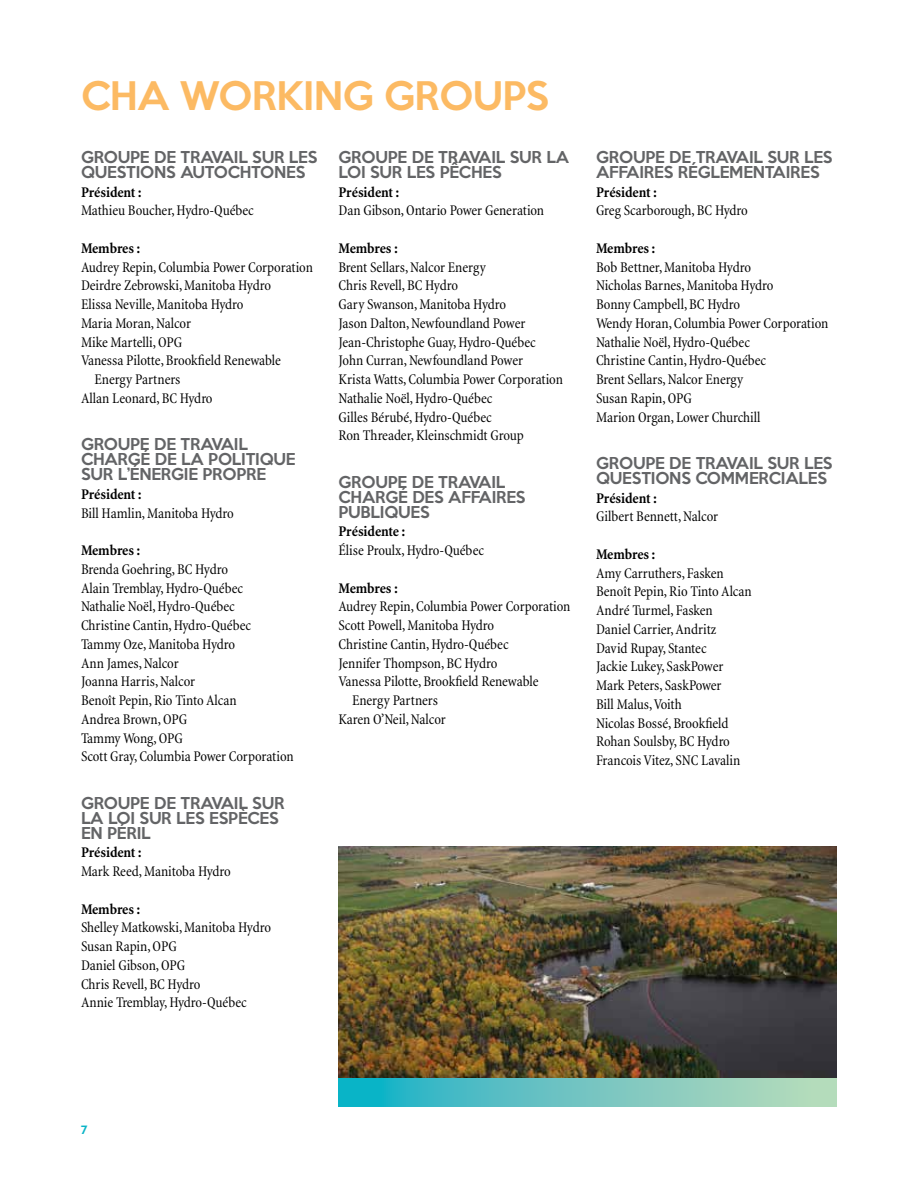
<style>
.page{position:relative;width:918px;height:1188px;background:#fff}
.page>*{position:absolute;margin:0;border:0;box-sizing:border-box;transform-origin:0 0}
.t1{font:500 36px "Keep Calm";letter-spacing:-.01em;color:#fcba63}
.t2{font:condensed 15px/18.8px "Minion";letter-spacing:-.005em;color:#000}
.t3{font:500 15px/15px "Keep Calm";letter-spacing:-.01em;color:#636466}
.t4{font:700 condensed 15px "Minion";letter-spacing:-.005em;color:#000}
.t5{font:500 10.5px "Keep Calm";color:#09b4c7}
</style>
<div class="page">
<svg style="left:339px;top:1078px;width:498px;height:29px;background:#6cc5c1"></svg>
<img style="left:339px;top:847px;width:498px;height:231px">
<h1 class="t1" style="left:81px;top:64px;width:469px">CHA WORKING GROUPS</h1>
<p class="t3" style="left:81px;top:148px;width:238px">GROUPE DE TRAVAIL SUR LES<br>QUESTIONS AUTOCHTONES</p>
<p class="t4" style="left:81px;top:184px;width:62px">Président :</p>
<p class="t2" style="left:81px;top:202px;width:174px">Mathieu Boucher, Hydro-Québec</p>
<p class="t4" style="left:81px;top:240px;width:61px">Membres :</p>
<p class="t2" style="left:81px;top:258px;width:233px">Audrey Repin, Columbia Power Corporation</p>
<p class="t2" style="left:81px;top:277px;width:192px">Deirdre Zebrowski, Manitoba Hydro</p>
<p class="t2" style="left:81px;top:295px;width:164px">Elissa Neville, Manitoba Hydro</p>
<p class="t2" style="left:81px;top:314px;width:112px">Maria Moran, Nalcor</p>
<p class="t2" style="left:81px;top:333px;width:103px">Mike Martelli, OPG</p>
<p class="t2" style="left:81px;top:352px;width:201px">Vanessa Pilotte, Brookfield Renewable</p>
<p class="t2" style="left:94px;top:370px;width:88px">Energy Partners</p>
<p class="t2" style="left:81px;top:389px;width:133px">Allan Leonard, BC Hydro</p>
<p class="t3" style="left:81px;top:436px;width:216px">GROUPE DE TRAVAIL<br>CHARGÉ DE LA POLITIQUE<br>SUR L’ÉNERGIE PROPRE</p>
<p class="t4" style="left:81px;top:486px;width:62px">Président :</p>
<p class="t2" style="left:81px;top:504px;width:154px">Bill Hamlin, Manitoba Hydro</p>
<p class="t4" style="left:81px;top:542px;width:61px">Membres :</p>
<p class="t2" style="left:81px;top:560px;width:214px">Brenda Goehring, BC Hydro<br>Alain Tremblay, Hydro-Québec<br>Nathalie Noël, Hydro-Québec<br>Christine Cantin, Hydro-Québec<br>Tammy Oze, Manitoba Hydro<br>Ann James, Nalcor<br>Joanna Harris, Nalcor<br>Benoît Pepin, Rio Tinto Alcan<br>Andrea Brown, OPG<br>Tammy Wong, OPG<br>Scott Gray, Columbia Power Corporation</p>
<p class="t3" style="left:81px;top:794px;width:205px">GROUPE DE TRAVAIL SUR<br>LA LOI SUR LES ESPÈCES<br>EN PÉRIL</p>
<p class="t4" style="left:81px;top:845px;width:62px">Président :</p>
<p class="t2" style="left:81px;top:862px;width:151px">Mark Reed, Manitoba Hydro</p>
<p class="t4" style="left:81px;top:901px;width:61px">Membres :</p>
<p class="t2" style="left:81px;top:919px;width:192px">Shelley Matkowski, Manitoba Hydro<br>Susan Rapin, OPG<br>Daniel Gibson, OPG<br>Chris Revell, BC Hydro<br>Annie Tremblay, Hydro-Québec</p>
<p class="t3" style="left:339px;top:148px;width:232px">GROUPE DE TRAVAIL SUR LA<br>LOI SUR LES PÊCHES</p>
<p class="t4" style="left:339px;top:184px;width:62px">Président :</p>
<p class="t2" style="left:339px;top:202px;width:207px">Dan Gibson, Ontario Power Generation</p>
<p class="t4" style="left:339px;top:240px;width:61px">Membres :</p>
<p class="t2" style="left:339px;top:258px;width:226px">Brent Sellars, Nalcor Energy<br>Chris Revell, BC Hydro<br>Gary Swanson, Manitoba Hydro<br>Jason Dalton, Newfoundland Power<br>Jean-Christophe Guay, Hydro-Québec<br>John Curran, Newfoundland Power<br>Krista Watts, Columbia Power Corporation<br>Nathalie Noël, Hydro-Québec<br>Gilles Bérubé, Hydro-Québec<br>Ron Threader, Kleinschmidt Group</p>
<p class="t3" style="left:339px;top:473px;width:189px">GROUPE DE TRAVAIL<br>CHARGÉ DES AFFAIRES<br>PUBLIQUES</p>
<p class="t4" style="left:339px;top:524px;width:68px">Présidente :</p>
<p class="t2" style="left:339px;top:541px;width:147px">Élise Proulx, Hydro-Québec</p>
<p class="t4" style="left:339px;top:580px;width:61px">Membres :</p>
<p class="t2" style="left:339px;top:598px;width:233px">Audrey Repin, Columbia Power Corporation</p>
<p class="t2" style="left:339px;top:616px;width:157px">Scott Powell, Manitoba Hydro</p>
<p class="t2" style="left:339px;top:635px;width:172px">Christine Cantin, Hydro-Québec</p>
<p class="t2" style="left:339px;top:654px;width:160px">Jennifer Thompson, BC Hydro</p>
<p class="t2" style="left:339px;top:673px;width:201px">Vanessa Pilotte, Brookfield Renewable</p>
<p class="t2" style="left:352px;top:691px;width:88px">Energy Partners</p>
<p class="t2" style="left:339px;top:710px;width:109px">Karen O’Neil, Nalcor</p>
<p class="t3" style="left:596px;top:148px;width:238px">GROUPE DE TRAVAIL SUR LES<br>AFFAIRES RÉGLEMENTAIRES</p>
<p class="t4" style="left:596px;top:184px;width:62px">Président :</p>
<p class="t2" style="left:596px;top:202px;width:153px">Greg Scarborough, BC Hydro</p>
<p class="t4" style="left:596px;top:240px;width:61px">Membres :</p>
<p class="t2" style="left:596px;top:258px;width:234px">Bob Bettner, Manitoba Hydro<br>Nicholas Barnes, Manitoba Hydro<br>Bonny Campbell, BC Hydro<br>Wendy Horan, Columbia Power Corporation<br>Nathalie Noël, Hydro-Québec<br>Christine Cantin, Hydro-Québec<br>Brent Sellars, Nalcor Energy<br>Susan Rapin, OPG<br>Marion Organ, Lower Churchill</p>
<p class="t3" style="left:596px;top:454px;width:238px">GROUPE DE TRAVAIL SUR LES<br>QUESTIONS COMMERCIALES</p>
<p class="t4" style="left:596px;top:490px;width:62px">Président :</p>
<p class="t2" style="left:596px;top:508px;width:124px">Gilbert Bennett, Nalcor</p>
<p class="t4" style="left:596px;top:546px;width:61px">Membres :</p>
<p class="t2" style="left:596px;top:564px;width:157px">Amy Carruthers, Fasken<br>Benoît Pepin, Rio Tinto Alcan<br>André Turmel, Fasken<br>Daniel Carrier, Andritz<br>David Rupay, Stantec<br>Jackie Lukey, SaskPower<br>Mark Peters, SaskPower<br>Bill Malus, Voith<br>Nicolas Bossé, Brookfield<br>Rohan Soulsby, BC Hydro<br>Francois Vitez, SNC Lavalin</p>
<p class="t5" style="left:81px;top:1121px;width:8px">7</p>
</div>
